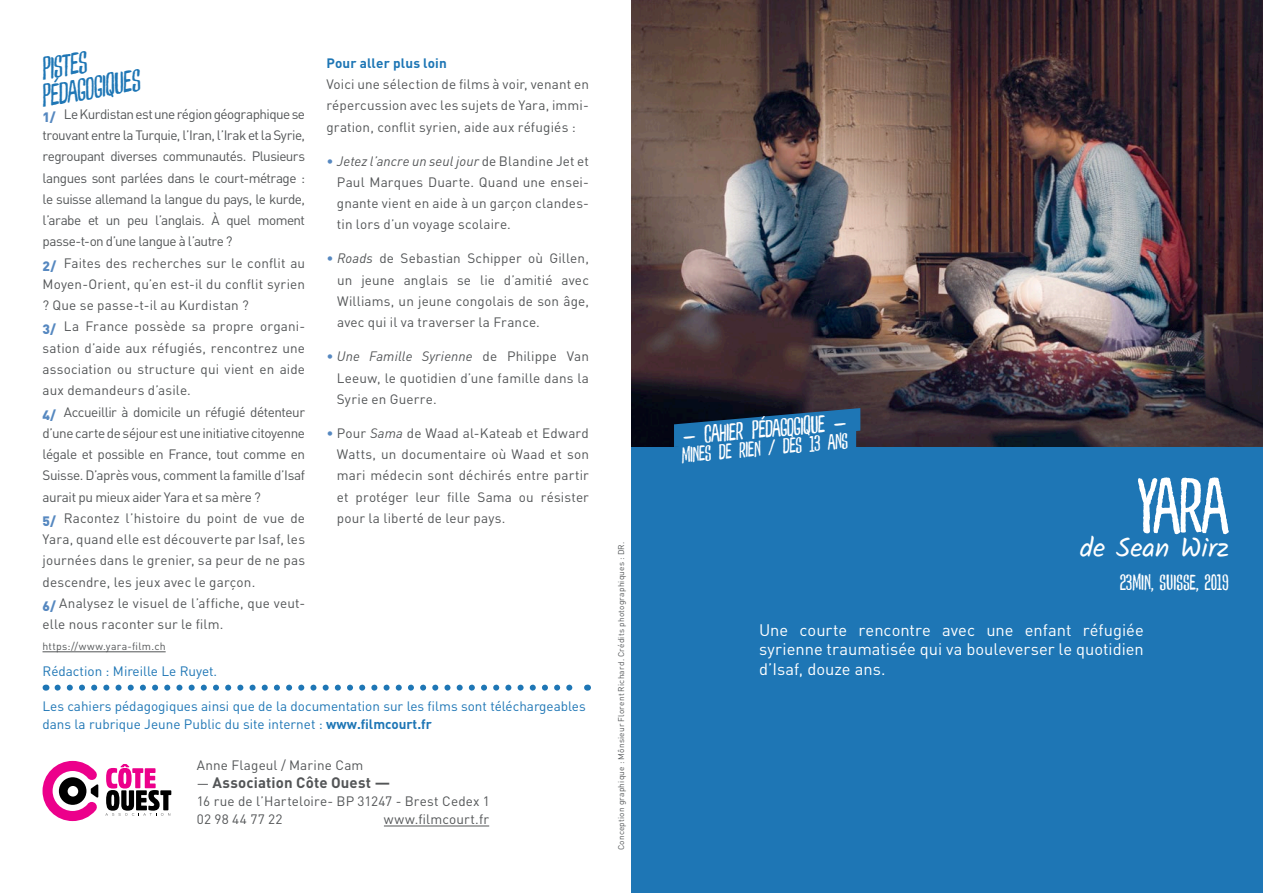
<style>
.page{position:relative;width:1263px;height:893px;background:#fff}
.page>*{position:absolute;margin:0;border:0;box-sizing:border-box;transform-origin:0 0}
.Titre_2{font:81px "Plumcake";color:#fff}
.t1{font:italic 31.5px/27px "Plumcake";color:#1e76b5}
.Réal{font:27px "Kalam";color:#fff}
.titre{font:25.5px "Plumcake";color:#fff}
.titre-2{font:22.5px "Plumcake";color:#fff}
.durée{font:22.5px "Plumcake";color:#fff}
.Chapeau{font:16.5px/19.5px "DIN Pro";color:#fff;text-align:justify}
.None-2{font:700 15px "DIN Pro";letter-spacing:.01em;color:#535557}
.txt_courant{font:13.5px/21.3px "DIN Pro";letter-spacing:.01em;color:#535557;text-align:justify}
.txt_courant-2{font:13.5px/18px "DIN Pro";color:#1e76b5}
.tittitre{font:700 13.5px "DIN Pro";letter-spacing:.015em;color:#1e76b5}
.txt_courant-3{font:10.5px "DIN Pro";letter-spacing:.025em;color:#535557}
.t2{font:8.25px "DIN Pro";letter-spacing:.025em;color:#535557}
.s1{font-weight:900;color:#5688c0}
.s2{color:#5688c0}
.s3{font-family:"DIN";font-style:italic}
.s4{font-weight:700}
.s5{font-weight:400;font-size:13.5px}
</style>
<div class="page">
<hr style="left:384px;top:826px;width:105px;height:1px;background:#535557">
<svg style="left:43px;top:761px;width:55px;height:60px"></svg>
<svg style="left:105px;top:764px;width:66px;height:52px"></svg>
<div style="left:631px;top:446px;width:632px;height:447px;background:#1e76b5"></div>
<img style="left:631px;top:0;width:632px;height:446px">
<svg style="left:58px;top:685px;width:515px;height:6px"></svg>
<hr style="left:43px;top:651px;width:123px;height:1px;background:#535557">
<svg style="left:652px;top:395px;width:231px;height:52px;background:#1c4366"></svg>
<p class="t1" style="left:34px;top:58px;width:101px;rotate:-10deg">PISTES<br>PÉDAGOGIQUES</p>
<p class="txt_courant" style="left:43px;top:103px;width:264px"><span class="s1">1/</span> Le Kurdistan est une région géographique se trouvant entre la Turquie, l’Iran, l’Irak et la Syrie, regroupant diverses communautés. Plusieurs langues sont parlées dans le court-métrage : le suisse allemand la langue du pays, le kurde, l’arabe et un peu l’anglais. À quel moment passe-t-on d’une langue à l’autre ?</p>
<p class="txt_courant" style="left:43px;top:252px;width:264px"><span class="s1">2/</span> Faites des recherches sur le conflit au Moyen-Orient, qu’en est-il du conflit syrien ? Que se passe-t-il au Kurdistan ?</p>
<p class="txt_courant" style="left:43px;top:315px;width:264px"><span class="s1">3/</span> La France possède sa propre organi&shy;sation d’aide aux réfugiés, rencontrez une association ou structure qui vient en aide aux demandeurs d’asile.</p>
<p class="txt_courant" style="left:43px;top:400px;width:264px"><span class="s1">4/</span> Accueillir à domicile un réfugié détenteur d’une carte de séjour est une initiative citoyenne légale et possible en France, tout comme en Suisse. D’après vous, comment la famille d’Isaf aurait pu mieux aider Yara et sa mère ?</p>
<p class="txt_courant" style="left:43px;top:507px;width:264px"><span class="s1">5/</span> Racontez l’histoire du point de vue de Yara, quand elle est découverte par Isaf, les journées dans le grenier, sa peur de ne pas descendre, les jeux avec le garçon.</p>
<p class="txt_courant" style="left:43px;top:592px;width:264px"><span class="s1">6/</span> Analysez le visuel de l’affiche, que veut&shy;elle nous raconter sur le film.</p>
<p class="txt_courant-3" style="left:43px;top:639px;width:125px">https://www.yara-film.ch</p>
<p class="txt_courant-2" style="left:43px;top:662px;width:176px">Rédaction : Mireille Le Ruyet.</p>
<p class="tittitre" style="left:326px;top:54px;width:122px">Pour aller plus loin</p>
<p class="txt_courant" style="left:326px;top:73px;width:264px">Voici une sélection de films à voir, venant en répercussion avec les sujets de Yara, immi&shy;gration, conflit syrien, aide aux réfugiés :</p>
<p class="txt_courant" style="left:337px;top:150px;width:254px;text-indent:-11px"><span class="s2">•</span> <span class="s3">Jetez l’ancre un seul jour</span> de Blandine Jet et Paul Marques Duarte. Quand une ensei&shy;gnante vient en aide à un garçon clandes&shy;tin lors d’un voyage scolaire.</p>
<p class="txt_courant" style="left:337px;top:247px;width:253px;text-indent:-11px"><span class="s2">•</span> <span class="s3">Roads</span> de Sebastian Schipper où Gillen, un jeune anglais se lie d’amitié avec Williams, un jeune congolais de son âge, avec qui il va traverser la France.</p>
<p class="txt_courant" style="left:337px;top:345px;width:254px;text-indent:-11px"><span class="s2">•</span> <span class="s3">Une Famille Syrienne</span> de Philippe Van Leeuw, le quotidien d’une famille dans la Syrie en Guerre.</p>
<p class="txt_courant" style="left:337px;top:422px;width:254px;text-indent:-11px"><span class="s2">•</span> Pour <span class="s3">Sama</span> de Waad al-Kateab et Edward Watts, un documentaire où Waad et son mari médecin sont déchirés entre partir et protéger leur fille Sama ou résister pour la liberté de leur pays.</p>
<p class="txt_courant-2" style="left:43px;top:696px;width:545px">Les cahiers pédagogiques ainsi que de la documentation sur les films sont téléchargeables dans la rubrique Jeune Public du site internet : <span class="s4">www.filmcourt.fr</span></p>
<p class="txt_courant" style="left:197px;top:754px;width:168px">Anne Flageul / Marine Cam</p>
<p class="None-2" style="left:197px;top:772px;width:195px"><span class="s5">—</span> Association Côte Ouest —</p>
<p class="txt_courant" style="left:197px;top:792px;width:295px;line-height:18px">16 rue de l’Harteloire- BP 31247 - Brest Cedex 1<br>02 98 44 77 22</p>
<p class="txt_courant" style="left:384px;top:808px;width:107px">www.filmcourt.fr</p>
<p class="t2" style="left:615px;top:850px;width:310px;rotate:-90deg">Conception graphique : Mônsieur Florent Richard. Crédits photographiques : DR.</p>
<p class="titre" style="left:681px;top:422px;width:166px;rotate:-5deg">— CAHIER PÉDAGOGIQUE —</p>
<p class="titre-2" style="left:680px;top:442px;width:168px;rotate:-5deg">MINES DE RIEN / DÈS 13 ANS</p>
<p class="Titre_2" style="left:1137px;top:460px;width:93px">YARA</p>
<p class="Réal" style="left:1080px;top:529px;width:151px">de Sean Wirz</p>
<p class="durée" style="left:1120px;top:570px;width:111px">23MIN, SUISSE, 2019</p>
<p class="Chapeau" style="left:759px;top:619px;width:386px">Une courte rencontre avec une enfant réfugiée syrienne traumatisée qui va bouleverser le quotidien d’Isaf, douze ans.</p>
</div>
